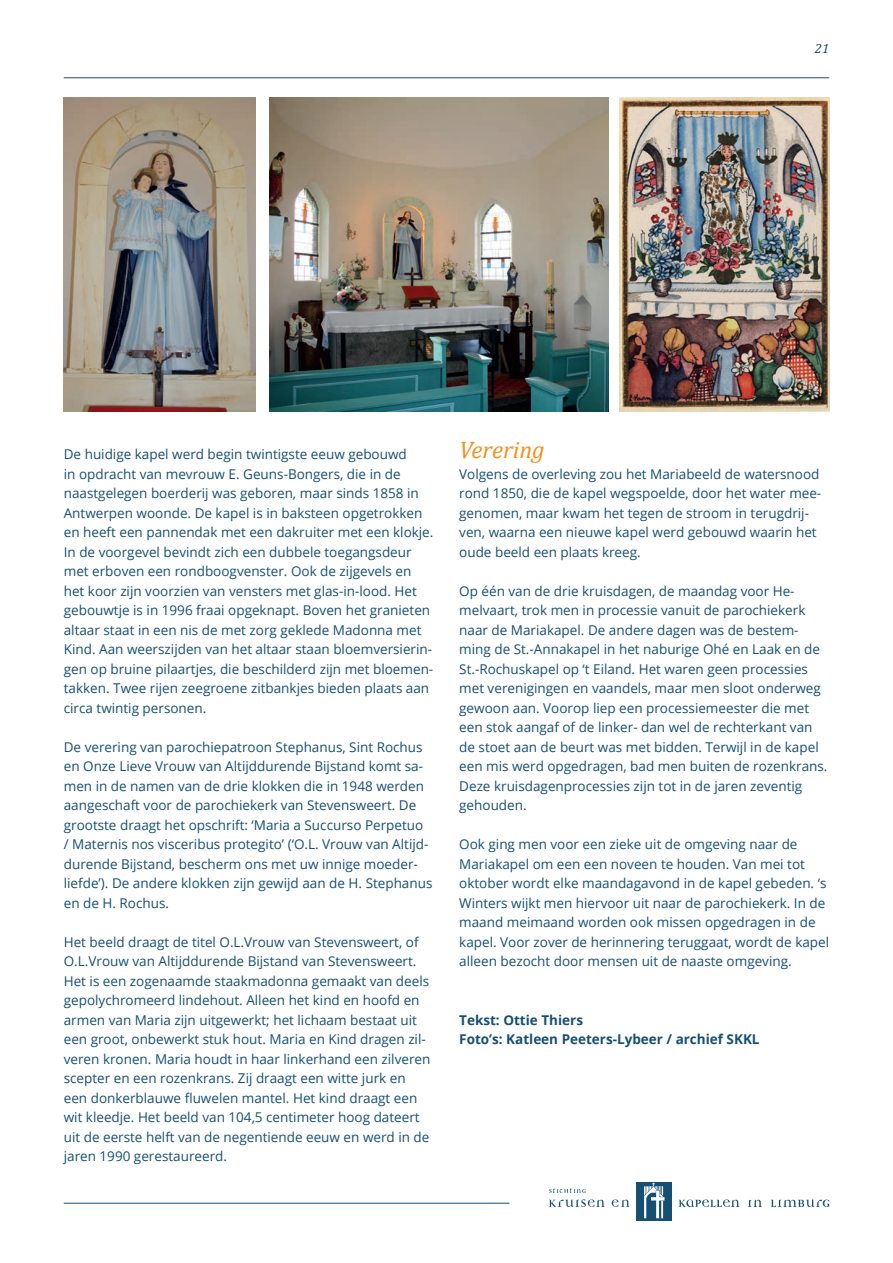
<style>
.page{position:relative;width:893px;height:1263px;background:#fff}
.page>*{position:absolute;margin:0;border:0;box-sizing:border-box;transform-origin:0 0}
.t1{font:italic 24px "Cambria";color:#f4901d}
.t2{font:13.5px/19.5px "Open Sans";color:#174f72}
.t3{font:700 13.5px/19.5px "Open Sans";color:#174f72}
.t4{font:italic 13.5px "Cambria";color:#174f72}
</style>
<div class="page">
<hr style="left:64px;top:1203px;width:445px;height:1px;background:#174f72">
<hr style="left:64px;top:77px;width:765px;height:1px;background:#174f72">
<div style="left:636px;top:1182px;width:36px;height:38px;background:#174f72"></div>
<img style="left:644px;top:1183px;width:21px;height:36px">
<svg style="left:549px;top:1199px;width:56px;height:8px"></svg>
<svg style="left:612px;top:1199px;width:18px;height:8px"></svg>
<svg style="left:549px;top:1188px;width:37px;height:5px"></svg>
<svg style="left:679px;top:1199px;width:60px;height:8px"></svg>
<svg style="left:748px;top:1200px;width:14px;height:7px"></svg>
<svg style="left:771px;top:1199px;width:58px;height:8px"></svg>
<img style="left:64px;top:98px;width:191px;height:314px">
<img style="left:270px;top:98px;width:338px;height:313px">
<img style="left:620px;top:98px;width:209px;height:314px">
<p class="t4" style="left:815px;top:39px;width:16px">21</p>
<p class="t2" style="left:64px;top:444px;width:371px">De huidige kapel werd begin twintigste eeuw gebouwd<br>in opdracht van mevrouw E. Geuns-Bongers, die in de naastgelegen boerderij was geboren, maar sinds 1858 in Antwerpen woonde. De kapel is in baksteen opgetrokken en heeft een pannendak met een dakruiter met een klokje.<br>In de voorgevel bevindt zich een dubbele toegangsdeur met erboven een rondboogvenster. Ook de zijgevels en het koor zijn voorzien van vensters met glas-in-lood. Het gebouwtje is in 1996 fraai opgeknapt. Boven het granieten altaar staat in een nis de met zorg geklede Madonna met Kind. Aan weerszijden van het altaar staan bloemversierin&shy;gen op bruine pilaartjes, die beschilderd zijn met bloemen&shy;takken. Twee rijen zeegroene zitbankjes bieden plaats aan circa twintig personen.</p>
<p class="t2" style="left:64px;top:736px;width:370px">De verering van parochiepatroon Stephanus, Sint Rochus en Onze Lieve Vrouw van Altijddurende Bijstand komt sa&shy;men in de namen van de drie klokken die in 1948 werden aangeschaft voor de parochiekerk van Stevensweert. De grootste draagt het opschrift: ‘Maria a Succurso Perpetuo<br>/ Maternis nos visceribus protegito’ (‘O.L. Vrouw van Altijd&shy;durende Bijstand, bescherm ons met uw innige moeder&shy;liefde’). De andere klokken zijn gewijd aan de H. Stephanus en de H. Rochus.</p>
<p class="t2" style="left:64px;top:931px;width:368px">Het beeld draagt de titel O.L.Vrouw van Stevensweert, of O.L.Vrouw van Altijddurende Bijstand van Stevensweert.<br>Het is een zogenaamde staakmadonna gemaakt van deels gepolychromeerd lindehout. Alleen het kind en hoofd en armen van Maria zijn uitgewerkt; het lichaam bestaat uit een groot, onbewerkt stuk hout. Maria en Kind dragen zil&shy;veren kronen. Maria houdt in haar linkerhand een zilveren scepter en een rozenkrans. Zij draagt een witte jurk en een donkerblauwe fluwelen mantel. Het kind draagt een wit kleedje. Het beeld van 104,5 centimeter hoog dateert uit de eerste helft van de negentiende eeuw en werd in de jaren 1990 gerestaureerd.</p>
<h1 class="t1" style="left:459px;top:433px;width:87px">Verering</h1>
<p class="t2" style="left:459px;top:464px;width:364px">Volgens de overleving zou het Mariabeeld de watersnood rond 1850, die de kapel wegspoelde, door het water mee&shy;genomen, maar kwam het tegen de stroom in terugdrij&shy;ven, waarna een nieuwe kapel werd gebouwd waarin het oude beeld een plaats kreeg.</p>
<p class="t2" style="left:459px;top:581px;width:370px">Op één van de drie kruisdagen, de maandag voor He&shy;melvaart, trok men in processie vanuit de parochiekerk naar de Mariakapel. De andere dagen was de bestem&shy;ming de St.-Annakapel in het naburige Ohé en Laak en de St.-Rochuskapel op ‘t Eiland. Het waren geen processies met verenigingen en vaandels, maar men sloot onderweg gewoon aan. Voorop liep een processiemeester die met een stok aangaf of de linker- dan wel de rechterkant van de stoet aan de beurt was met bidden. Terwijl in de kapel een mis werd opgedragen, bad men buiten de rozenkrans.<br>Deze kruisdagenprocessies zijn tot in de jaren zeventig gehouden.</p>
<p class="t2" style="left:459px;top:834px;width:371px">Ook ging men voor een zieke uit de omgeving naar de Mariakapel om een een noveen te houden. Van mei tot oktober wordt elke maandagavond in de kapel gebeden. ‘s Winters wijkt men hiervoor uit naar de parochiekerk. In de maand meimaand worden ook missen opgedragen in de kapel. Voor zover de herinnering teruggaat, wordt de kapel alleen bezocht door mensen uit de naaste omgeving.</p>
<p class="t3" style="left:459px;top:1009px;width:302px">Tekst: Ottie Thiers<br>Foto’s: Katleen Peeters-Lybeer / archief SKKL</p>
</div>
